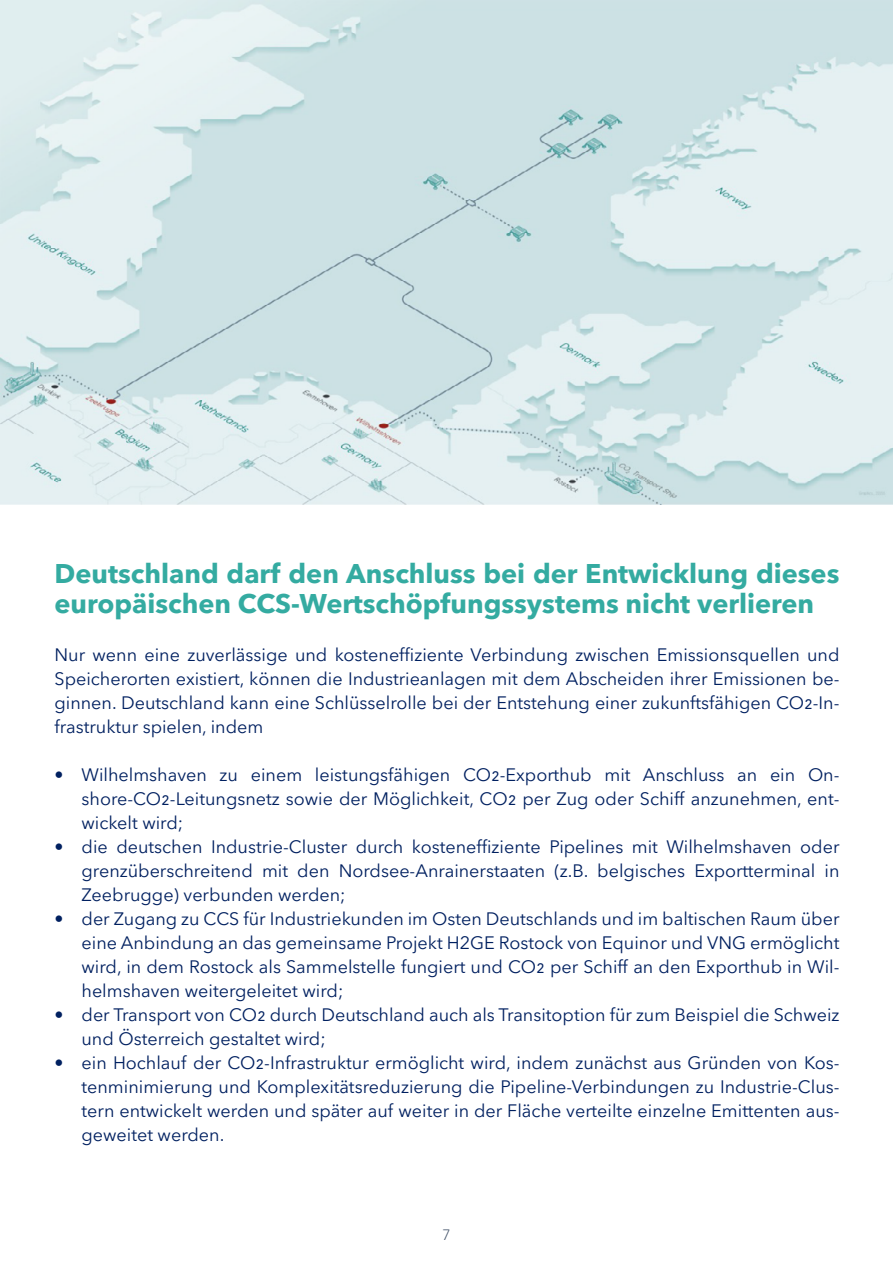
<style>
.page{position:relative;width:893px;height:1263px;background:#fff}
.page>*{position:absolute;margin:0;border:0;box-sizing:border-box;transform-origin:0 0}
.t1{font:700 27px/30px "Avenir Next LT Pro";color:#34aba1}
.t2{font:18px/24px "Avenir Next LT Pro";color:#002060;text-align:justify}
.t3{font:300 15px "Avenir Next LT Pro";color:#44546a}
</style>
<div class="page">
<img style="left:0;top:0;width:893px;height:505px">
<h1 class="t1" style="left:55px;top:558px;width:786px">Deutschland darf den Anschluss bei der Entwicklung dieses europäischen CCS-Wertschöpfungssystems nicht verlieren</h1>
<p class="t2" style="left:55px;top:643px;width:786px">Nur wenn eine zuverlässige und kosteneffiziente Verbindung zwischen Emissionsquellen und Speicherorten existiert, können die Industrieanlagen mit dem Abscheiden ihrer Emissionen be&shy;ginnen. Deutschland kann eine Schlüsselrolle bei der Entstehung einer zukunftsfähigen CO2-In&shy;frastruktur spielen, indem</p>
<p class="t2" style="left:82px;top:763px;width:759px;text-indent:-27px">• Wilhelmshaven zu einem leistungsfähigen CO2-Exporthub mit Anschluss an ein On&shy;shore-CO2-Leitungsnetz sowie der Möglichkeit, CO2 per Zug oder Schiff anzunehmen, ent&shy;wickelt wird;</p>
<p class="t2" style="left:82px;top:835px;width:759px;text-indent:-27px">• die deutschen Industrie-Cluster durch kosteneffiziente Pipelines mit Wilhelmshaven oder grenzüberschreitend mit den Nordsee-Anrainerstaaten (z.B. belgisches Exportterminal in Zeebrugge) verbunden werden;</p>
<p class="t2" style="left:82px;top:907px;width:759px;text-indent:-27px">• der Zugang zu CCS für Industriekunden im Osten Deutschlands und im baltischen Raum über eine Anbindung an das gemeinsame Projekt H2GE Rostock von Equinor und VNG ermöglicht wird, in dem Rostock als Sammelstelle fungiert und CO2 per Schiff an den Exporthub in Wil&shy;helmshaven weitergeleitet wird;</p>
<p class="t2" style="left:82px;top:1003px;width:759px;text-indent:-27px">• der Transport von CO2 durch Deutschland auch als Transitoption für zum Beispiel die Schweiz und Österreich gestaltet wird;</p>
<p class="t2" style="left:82px;top:1051px;width:759px;text-indent:-27px">• ein Hochlauf der CO2-Infrastruktur ermöglicht wird, indem zunächst aus Gründen von Kos&shy;tenminimierung und Komplexitätsreduzierung die Pipeline-Verbindungen zu Industrie-Clus&shy;tern entwickelt werden und später auf weiter in der Fläche verteilte einzelne Emittenten aus&shy;geweitet werden.</p>
<p class="t3" style="left:442px;top:1226px;width:10px">7</p>
</div>
